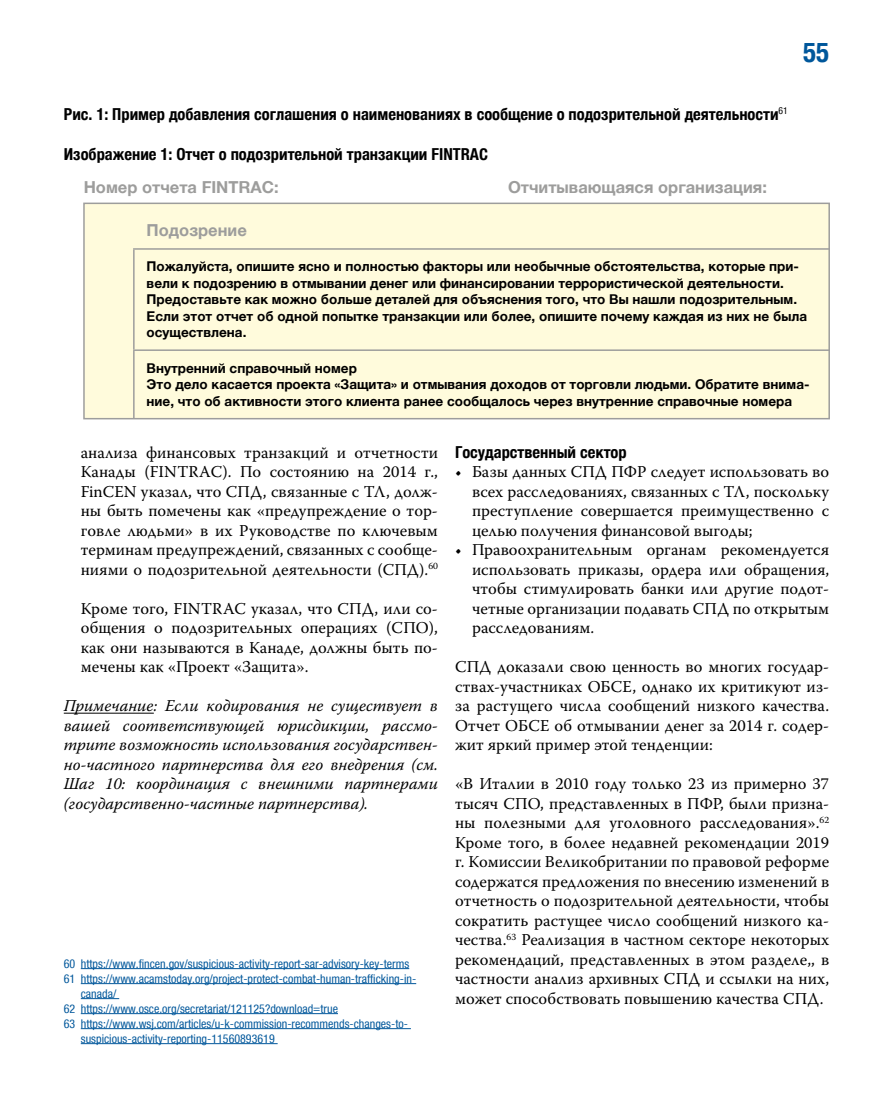
<style>
.page{position:relative;width:893px;height:1106px;background:#fff}
.page>*{position:absolute;margin:0;border:0;box-sizing:border-box;transform-origin:0 0}
.t1{font:700 condensed 27px "Helvetica Neue LTCYR";color:#00579b}
.t2{font:16.5px/19.5px "Warnock Pro";color:#000;text-align:justify}
.t3{font:italic 16.5px/19.5px "Warnock Pro";color:#000;text-align:justify}
.t4{font:700 condensed 16.5px "Helvetica Neue LTCYR";color:#000}
.t5{font:700 16.5px "Helvetica Neue LTCYR";color:#9d9d9c}
.t6{font:700 13.5px/16.5px "Helvetica Neue LTCYR";color:#000}
.t7{font:condensed 12px "Helvetica Neue LTCYR";color:#00579b}
</style>
<div class="page">
<hr style="left:64px;top:712px;width:90px;height:1px;background:#000">
<hr style="left:81px;top:968px;width:328px;height:1px;background:#00579b">
<hr style="left:81px;top:983px;width:335px;height:1px;background:#00579b">
<hr style="left:81px;top:998px;width:38px;height:1px;background:#00579b">
<hr style="left:81px;top:1013px;width:257px;height:1px;background:#00579b">
<hr style="left:81px;top:1028px;width:330px;height:1px;background:#00579b">
<hr style="left:81px;top:1043px;width:197px;height:1px;background:#00579b">
<div style="left:84px;top:203px;width:745px;height:215px;background:#fffbdc"></div>
<hr style="left:133px;top:248px;width:696px;height:2px;background:#9d9d9c">
<hr style="left:133px;top:250px;width:2px;height:99px;background:#9d9d9c">
<hr style="left:133px;top:349px;width:696px;height:2px;background:#9d9d9c">
<hr style="left:133px;top:351px;width:2px;height:67px;background:#9d9d9c">
<div style="left:83px;top:202px;width:747px;height:217px;border:2px solid #9d9d9c"></div>
<h1 class="t1" style="left:803px;top:38px;width:27px">55</h1>
<p class="t4" style="left:64px;top:105px;width:726px">Рис. 1: Пример добавления соглашения о наименованиях в сообщение о подозрительной деятельности<sup>61</sup></p>
<p class="t4" style="left:64px;top:145px;width:426px">Изображение 1: Отчет о подозрительной транзакции FINTRAC</p>
<p class="t5" style="left:84px;top:178px;width:196px">Номер отчета FINTRAC:</p>
<p class="t5" style="left:508px;top:178px;width:260px">Отчитывающаяся организация:</p>
<p class="t5" style="left:147px;top:221px;width:102px">Подозрение</p>
<p class="t6" style="left:147px;top:258px;width:662px">Пожалуйста, опишите ясно и полностью факторы или необычные обстоятельства, которые при&shy;вели к подозрению в отмывании денег или финансировании террористической деятельности.<br>Предоставьте как можно больше деталей для объяснения того, что Вы нашли подозрительным.<br>Если этот отчет об одной попытке транзакции или более, опишите почему каждая из них не была осуществлена.</p>
<p class="t6" style="left:147px;top:360px;width:664px">Внутренний справочный номер<br>Это дело касается проекта «Защита» и отмывания доходов от торговли людьми. Обратите внима&shy;ние, что об активности этого клиента ранее сообщалось через внутренние справочные номера</p>
<p class="t2" style="left:81px;top:442px;width:359px">анализа финансовых транзакций и отчетности Канады (FINTRAC). По состоянию на 2014 г., FinCEN указал, что СПД, связанные с ТЛ, долж&shy;ны быть помечены как «предупреждение о тор&shy;говле людьми» в их Руководстве по ключевым терминам предупреждений, связанных с сообще&shy;ниями о подозрительной деятельности (СПД).<sup>60</sup></p>
<p class="t2" style="left:81px;top:598px;width:359px">Кроме того, FINTRAC указал, что СПД, или со&shy;общения о подозрительных операциях (СПО), как они называются в Канаде, должны быть по&shy;мечены как «Проект «Защита».</p>
<p class="t3" style="left:64px;top:695px;width:376px">Примечание: Если кодирования не существует в вашей соответствующей юрисдикции, рассмо&shy;трите возможность использования государствен&shy;но-частного партнерства для его внедрения (см.<br>Шаг 10: координация с внешними партнерами (государственно-частные партнерства).</p>
<p class="t7" style="left:64px;top:957px;width:347px">60 https://www.fincen.gov/suspicious-activity-report-sar-advisory-key-terms</p>
<p class="t7" style="left:64px;top:972px;width:354px">61 https://www.acamstoday.org/project-protect-combat-human-trafficking-in-</p>
<p class="t7" style="left:81px;top:987px;width:37px">canada/</p>
<p class="t7" style="left:64px;top:1002px;width:276px">62 https://www.osce.org/secretariat/121125?download=true</p>
<p class="t7" style="left:64px;top:1017px;width:346px">63 https://www.wsj.com/articles/u-k-commission-recommends-changes-to-</p>
<p class="t7" style="left:81px;top:1032px;width:195px">suspicious-activity-reporting-11560893619</p>
<p class="t4" style="left:455px;top:442px;width:173px">Государственный сектор</p>
<p class="t2" style="left:472px;top:461px;width:359px;text-indent:-17px">• Базы данных СПД ПФР следует использовать во всех расследованиях, связанных с ТЛ, поскольку преступление совершается преимущественно с целью получения финансовой выгоды;</p>
<p class="t2" style="left:472px;top:539px;width:359px;text-indent:-17px">• Правоохранительным органам рекомендуется использовать приказы, ордера или обращения, чтобы стимулировать банки или другие подот&shy;четные организации подавать СПД по открытым расследованиям.</p>
<p class="t2" style="left:455px;top:656px;width:376px">СПД доказали свою ценность во многих государ&shy;ствах-участниках ОБСЕ, однако их критикуют из&shy;за растущего числа сообщений низкого качества.<br>Отчет ОБСЕ об отмывании денег за 2014 г. содер&shy;жит яркий пример этой тенденции:</p>
<p class="t2" style="left:455px;top:773px;width:376px">«В Италии в 2010 году только 23 из примерно 37 тысяч СПО, представленных в ПФР, были призна&shy;ны полезными для уголовного расследования».<sup>62<br></sup>Кроме того, в более недавней рекомендации 2019 г. Комиссии Великобритании по правовой реформе содержатся предложения по внесению изменений в отчетность о подозрительной деятельности, чтобы сократить растущее число сообщений низкого ка&shy;чества.<sup>63</sup> Реализация в частном секторе некоторых рекомендаций, представленных в этом разделе,, в частности анализ архивных СПД и ссылки на них, может способствовать повышению качества СПД.</p>
</div>
